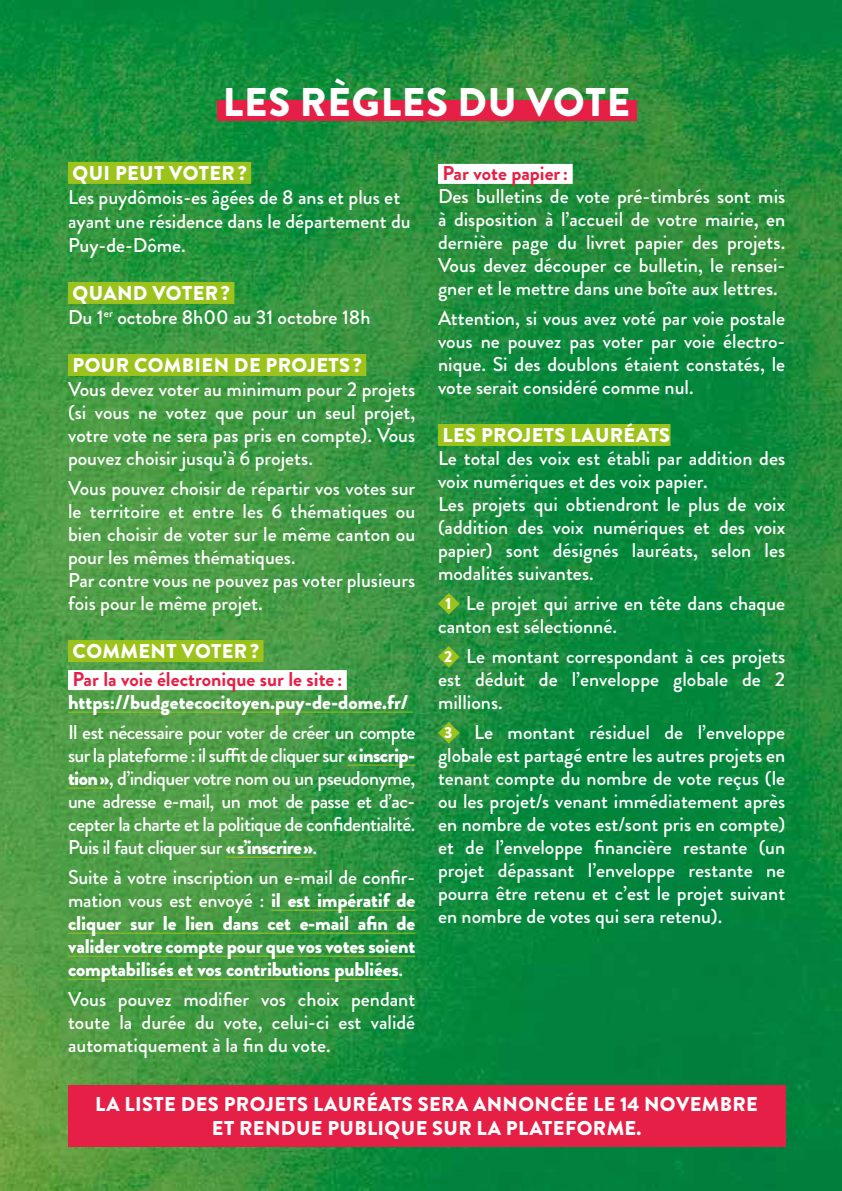
<style>
.page{position:relative;width:842px;height:1191px;background:#fff}
.page>*{position:absolute;margin:0;border:0;box-sizing:border-box;transform-origin:0 0}
.t1{font:900 40px "Brandon Grotesque";letter-spacing:.02em;color:#fff}
.t2{font:500 20px/23px "Brandon Grotesque";color:#fff;text-align:justify}
.t3{font:900 20px/23px "Brandon Grotesque";letter-spacing:.02em;color:#fff;text-align:justify}
.t4{font:700 20px "Brandon Grotesque";color:#e61f46}
.t5{font:900 20px "Brandon Grotesque";color:#fff}
.s1{font-weight:900}
.s2{font-weight:500}
.s3{font-weight:900;font-size:16px}
</style>
<div class="page">
<img style="left:0;top:0;width:842px;height:1191px">
<div style="left:217px;top:100px;width:420px;height:21px;background:#e61f46"></div>
<div style="left:68px;top:162px;width:183px;height:22px;background:#9bc31c"></div>
<div style="left:68px;top:282px;width:166px;height:22px;background:#9bc31c"></div>
<div style="left:68px;top:354px;width:298px;height:22px;background:#9bc31c"></div>
<div style="left:68px;top:640px;width:195px;height:22px;background:#9bc31c"></div>
<div style="left:68px;top:670px;width:279px;height:20px;background:#fff"></div>
<hr style="left:68px;top:711px;width:345px;height:1px;background:#9bc31c">
<hr style="left:347px;top:764px;width:68px;height:1px;background:#9bc31c">
<hr style="left:68px;top:787px;width:41px;height:1px;background:#9bc31c">
<hr style="left:226px;top:856px;width:87px;height:1px;background:#9bc31c">
<hr style="left:271px;top:909px;width:144px;height:1px;background:#9bc31c">
<hr style="left:68px;top:932px;width:347px;height:1px;background:#9bc31c">
<hr style="left:68px;top:955px;width:347px;height:1px;background:#9bc31c">
<hr style="left:68px;top:978px;width:331px;height:1px;background:#9bc31c">
<div style="left:438px;top:164px;width:135px;height:20px;background:#fff"></div>
<div style="left:438px;top:424px;width:232px;height:22px;background:#9bc31c"></div>
<svg style="left:438px;top:593px;width:22px;height:21px"></svg>
<svg style="left:438px;top:646px;width:22px;height:21px"></svg>
<svg style="left:438px;top:722px;width:22px;height:21px"></svg>
<div style="left:68px;top:1085px;width:717px;height:61px;background:#e61f46"></div>
<h1 class="t1" style="left:223px;top:73px;width:409px">LES RÈGLES DU VOTE</h1>
<p class="t3" style="left:73px;top:162px;width:176px">QUI PEUT VOTER?</p>
<p class="t2" style="left:68px;top:185px;width:344px;line-height:24px;text-align:left">Les puydômois-es âgées de 8 ans et plus et ayant une résidence dans le département du<br>Puy-de-Dôme.</p>
<p class="t2" style="left:68px;top:281px;width:304px;line-height:24px"><span class="s1">QUAND VOTER?<br></span>Du 1<sup>er</sup> octobre 8h00 au 31 octobre 18h</p>
<p class="t3" style="left:73px;top:354px;width:291px">POUR COMBIEN DE PROJETS ?</p>
<p class="t2" style="left:68px;top:378px;width:349px">Vous devez voter au minimum pour 2 projets (si vous ne votez que pour un seul projet, votre vote ne sera pas pris en compte). Vous pouvez choisir jusqu’à 6 projets.</p>
<p class="t2" style="left:68px;top:477px;width:349px;text-align:left">Vous pouvez choisir de répartir vos votes sur le territoire et entre les 6 thématiques ou bien choisir de voter sur le même canton ou pour les mêmes thématiques.<br>Par contre vous ne pouvez pas voter plusieurs fois pour le même projet.</p>
<p class="t3" style="left:73px;top:640px;width:188px">COMMENT VOTER?</p>
<p class="t4" style="left:72px;top:665px;width:271px">Par la voie électronique sur le site :</p>
<p class="t5" style="left:68px;top:688px;width:342px">https://budgetecocitoyen.puy-de-dome.fr/</p>
<p class="t2" style="left:68px;top:721px;width:349px">Il est nécessaire pour voter de créer un compte sur la plateforme : il suffit de cliquer sur <span class="s1">«inscrip&shy;tion»</span>, d’indiquer votre nom ou un pseudonyme, une adresse e-mail, un mot de passe et d’ac&shy;cepter la charte et la politique de confidentialité.<br>Puis il faut cliquer sur <span class="s1">«s’inscrire»</span>.</p>
<p class="t3" style="left:68px;top:866px;width:349px"><span class="s2">Suite à votre inscription un e-mail de confir&shy;mation vous est envoyé :</span> il est impératif de cliquer sur le lien dans cet e-mail afin de valider votre compte pour que vos votes soient comptabilisés et vos contributions publiées<span class="s2">.</span></p>
<p class="t2" style="left:68px;top:988px;width:349px">Vous pouvez modifier vos choix pendant toute la durée du vote, celui-ci est validé automatiquement à la fin du vote.</p>
<p class="t4" style="left:442px;top:159px;width:127px">Par vote papier:</p>
<p class="t2" style="left:438px;top:185px;width:349px">Des bulletins de vote pré-timbrés sont mis à disposition à l’accueil de votre mairie, en dernière page du livret papier des projets.<br>Vous devez découper ce bulletin, le rensei&shy;gner et le mettre dans une boîte aux lettres.</p>
<p class="t2" style="left:438px;top:307px;width:349px">Attention, si vous avez voté par voie postale vous ne pouvez pas voter par voie électro&shy;nique. Si des doublons étaient constatés, le vote serait considéré comme nul.</p>
<p class="t3" style="left:443px;top:424px;width:229px">LES PROJETS LAURÉATS</p>
<p class="t2" style="left:438px;top:447px;width:349px;text-align:left">Le total des voix est établi par addition des voix numériques et des voix papier.<br>Les projets qui obtiendront le plus de voix (addition des voix numériques et des voix papier) sont désignés lauréats, selon les modalités suivantes.</p>
<p class="t2" style="left:438px;top:592px;width:349px;text-indent:7px"><span class="s3">1</span> Le projet qui arrive en tête dans chaque canton est sélectionné.</p>
<p class="t2" style="left:438px;top:645px;width:349px;text-indent:6px"><span class="s3">2</span> Le montant correspondant à ces projets est déduit de l’enveloppe globale de 2 millions.</p>
<p class="t2" style="left:438px;top:721px;width:349px;text-indent:6px"><span class="s3">3</span> Le montant résiduel de l’enveloppe globale est partagé entre les autres projets en tenant compte du nombre de vote reçus (le ou les projet/s venant immédiatement après en nombre de votes est/sont pris en compte) et de l’enveloppe financière restante (un projet dépassant l’enveloppe restante ne pourra être retenu et c’est le projet suivant en nombre de votes qui sera retenu).</p>
<p class="t3" style="left:95px;top:1092px;width:664px;line-height:24px;text-align:center">LA LISTE DES PROJETS LAURÉATS SERA ANNONCÉE LE 14 NOVEMBRE<br>ET RENDUE PUBLIQUE SUR LA PLATEFORME.</p>
</div>
